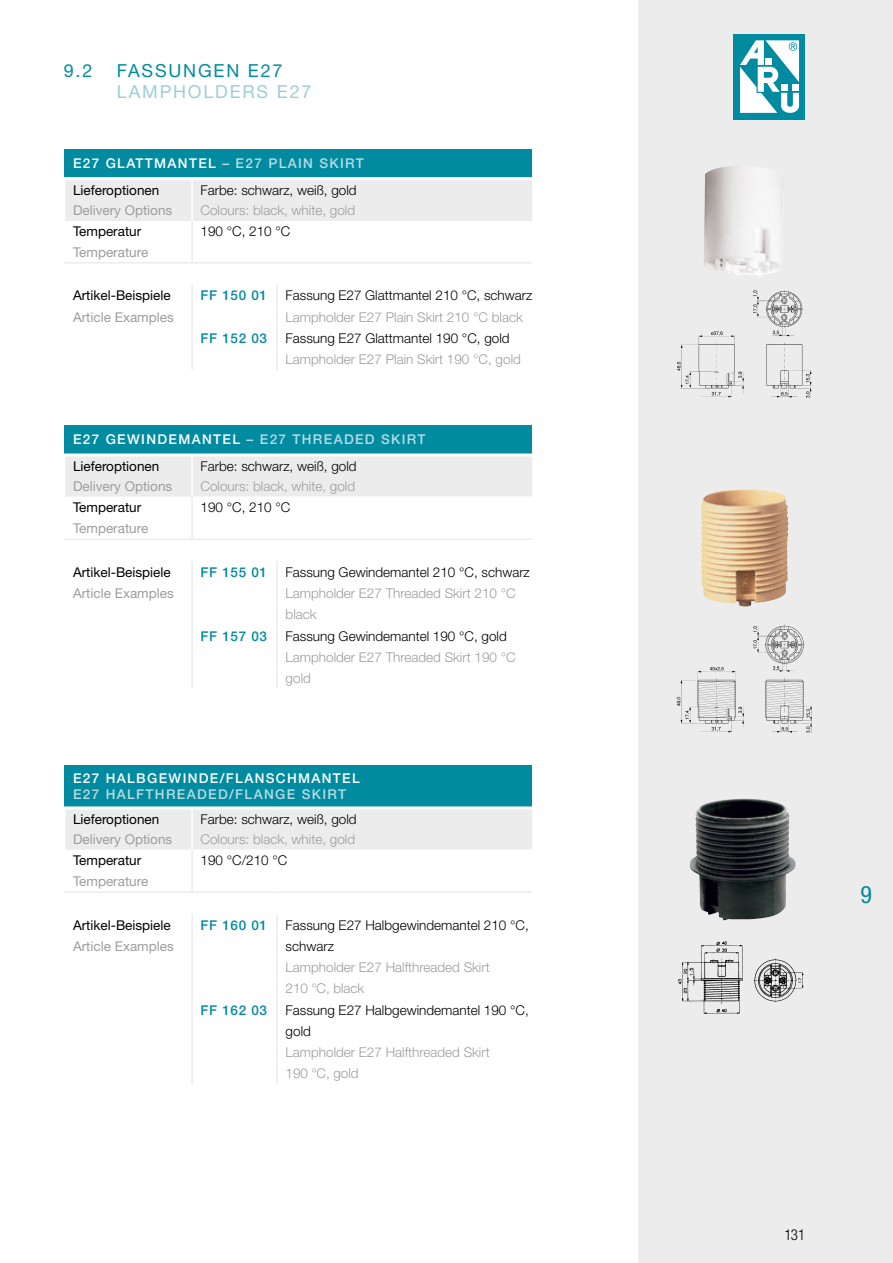
<style>
.page{position:relative;width:893px;height:1263px;background:#fff}
.page>*{position:absolute;margin:0;border:0;box-sizing:border-box;transform-origin:0 0}
.t1{font:condensed 24px "Helvetica Neue LT Std";color:#008ba0}
.t2{font:18px "Helvetica Neue LT Std";letter-spacing:.1em;color:#008ba0}
.t3{font:18px "Helvetica Neue LT Std";letter-spacing:.1em;color:#9dcfd9}
.t4{font:300 condensed 15px "Helvetica Neue LT Std";color:#000}
.t5{font:300 13.5px/21px "Helvetica Neue LT Std";color:#000}
.t6{font:300 13.5px/21px "Helvetica Neue LT Std";color:#9c9d9d}
.t7{font:13.5px "Helvetica Neue LT Std";color:#9c9d9d}
.t8{font:13.5px "Helvetica Neue LT Std";color:#000}
.t9{font:500 13.5px/26.5px "Helvetica Neue LT Std";letter-spacing:.1em;color:#b8dbe3}
.t10{font:500 13.5px/27px "Helvetica Neue LT Std";letter-spacing:.1em;color:#fff}
.t11{font:500 13.5px "Helvetica Neue LT Std";letter-spacing:.05em;color:#008ba0}
.s1{color:#b8dbe3}
.s2{font-weight:400;color:#000}
.s3{color:#fff}
</style>
<div class="page">
<div style="left:638px;top:0;width:255px;height:1263px;background:#ececed"></div>
<div style="left:65px;top:149px;width:467px;height:30px;background:#008ba0"></div>
<div style="left:65px;top:180px;width:467px;height:41px;background:#ececed"></div>
<hr style="left:191px;top:180px;width:2px;height:20px;background:#fff">
<hr style="left:191px;top:200px;width:2px;height:21px;background:#fff">
<hr style="left:64px;top:177px;width:128px;height:3px;background:#fff">
<hr style="left:192px;top:177px;width:85px;height:3px;background:#fff">
<hr style="left:277px;top:177px;width:255px;height:3px;background:#fff">
<hr style="left:191px;top:221px;width:2px;height:20px;background:#ececed">
<hr style="left:191px;top:241px;width:2px;height:21px;background:#ececed">
<hr style="left:65px;top:262px;width:127px;height:2px;background:#ececed">
<hr style="left:192px;top:262px;width:85px;height:2px;background:#ececed">
<hr style="left:277px;top:262px;width:255px;height:2px;background:#ececed">
<hr style="left:191px;top:285px;width:2px;height:21px;background:#ececed">
<hr style="left:276px;top:285px;width:2px;height:21px;background:#ececed">
<hr style="left:191px;top:306px;width:2px;height:21px;background:#ececed">
<hr style="left:276px;top:306px;width:2px;height:21px;background:#ececed">
<hr style="left:191px;top:327px;width:2px;height:22px;background:#ececed">
<hr style="left:276px;top:327px;width:2px;height:22px;background:#ececed">
<hr style="left:191px;top:349px;width:2px;height:21px;background:#ececed">
<hr style="left:276px;top:349px;width:2px;height:21px;background:#ececed">
<div style="left:65px;top:425px;width:467px;height:30px;background:#008ba0"></div>
<div style="left:65px;top:456px;width:467px;height:41px;background:#ececed"></div>
<hr style="left:191px;top:475px;width:2px;height:22px;background:#fff">
<hr style="left:64px;top:453px;width:128px;height:3px;background:#fff">
<hr style="left:192px;top:453px;width:85px;height:3px;background:#fff">
<hr style="left:277px;top:453px;width:255px;height:3px;background:#fff">
<hr style="left:191px;top:497px;width:2px;height:21px;background:#ececed">
<hr style="left:191px;top:518px;width:2px;height:20px;background:#ececed">
<hr style="left:65px;top:538px;width:127px;height:2px;background:#ececed">
<hr style="left:192px;top:538px;width:85px;height:2px;background:#ececed">
<hr style="left:277px;top:538px;width:255px;height:2px;background:#ececed">
<hr style="left:191px;top:561px;width:2px;height:22px;background:#ececed">
<hr style="left:276px;top:561px;width:2px;height:22px;background:#ececed">
<hr style="left:191px;top:583px;width:2px;height:21px;background:#ececed">
<hr style="left:276px;top:583px;width:2px;height:21px;background:#ececed">
<hr style="left:191px;top:604px;width:2px;height:21px;background:#ececed">
<hr style="left:276px;top:604px;width:2px;height:21px;background:#ececed">
<hr style="left:191px;top:625px;width:2px;height:21px;background:#ececed">
<hr style="left:276px;top:625px;width:2px;height:21px;background:#ececed">
<hr style="left:191px;top:646px;width:2px;height:22px;background:#ececed">
<hr style="left:276px;top:646px;width:2px;height:22px;background:#ececed">
<hr style="left:191px;top:668px;width:2px;height:21px;background:#ececed">
<hr style="left:276px;top:668px;width:2px;height:21px;background:#ececed">
<div style="left:65px;top:765px;width:467px;height:43px;background:#008ba0"></div>
<div style="left:65px;top:809px;width:467px;height:41px;background:#ececed"></div>
<hr style="left:191px;top:828px;width:2px;height:22px;background:#fff">
<hr style="left:64px;top:806px;width:128px;height:3px;background:#fff">
<hr style="left:192px;top:806px;width:85px;height:3px;background:#fff">
<hr style="left:277px;top:806px;width:255px;height:3px;background:#fff">
<hr style="left:191px;top:850px;width:2px;height:21px;background:#ececed">
<hr style="left:191px;top:871px;width:2px;height:20px;background:#ececed">
<hr style="left:65px;top:891px;width:127px;height:2px;background:#ececed">
<hr style="left:192px;top:891px;width:85px;height:2px;background:#ececed">
<hr style="left:277px;top:891px;width:255px;height:2px;background:#ececed">
<hr style="left:191px;top:914px;width:2px;height:21px;background:#ececed">
<hr style="left:276px;top:914px;width:2px;height:21px;background:#ececed">
<hr style="left:191px;top:935px;width:2px;height:22px;background:#ececed">
<hr style="left:276px;top:935px;width:2px;height:22px;background:#ececed">
<hr style="left:191px;top:957px;width:2px;height:21px;background:#ececed">
<hr style="left:276px;top:957px;width:2px;height:21px;background:#ececed">
<hr style="left:191px;top:978px;width:2px;height:21px;background:#ececed">
<hr style="left:276px;top:978px;width:2px;height:21px;background:#ececed">
<hr style="left:191px;top:999px;width:2px;height:21px;background:#ececed">
<hr style="left:276px;top:999px;width:2px;height:21px;background:#ececed">
<hr style="left:191px;top:1020px;width:2px;height:22px;background:#ececed">
<hr style="left:276px;top:1020px;width:2px;height:22px;background:#ececed">
<hr style="left:191px;top:1042px;width:2px;height:21px;background:#ececed">
<hr style="left:276px;top:1042px;width:2px;height:21px;background:#ececed">
<hr style="left:191px;top:1063px;width:2px;height:21px;background:#ececed">
<hr style="left:276px;top:1063px;width:2px;height:21px;background:#ececed">
<img style="left:704px;top:166px;width:75px;height:111px">
<img style="left:690px;top:799px;width:106px;height:122px">
<img style="left:701px;top:489px;width:87px;height:118px">
<img style="left:677px;top:291px;width:135px;height:107px">
<img style="left:677px;top:624px;width:134px;height:109px">
<img style="left:678px;top:941px;width:126px;height:73px">
<div style="left:733px;top:34px;width:72px;height:85px;background:#008ba0"></div>
<svg style="left:740px;top:40px;width:59px;height:73px"></svg>
<h2 class="t2" style="left:64px;top:59px;width:30px">9.2</h2>
<h2 class="t2" style="left:117px;top:59px;width:167px">FASSUNGEN E27</h2>
<h2 class="t3" style="left:117px;top:81px;width:196px">LAMPHOLDERS E27</h2>
<p class="t10" style="left:73px;top:149px;width:292px">E27 GLATTMANTEL <span class="s1">– E27 PLAIN SKIRT<br></span><span class="s2">Lieferoptionen</span></p>
<p class="t5" style="left:201px;top:179px;width:158px">Farbe: schwarz, weiß, gold</p>
<p class="t7" style="left:73px;top:202px;width:101px">Delivery Options</p>
<p class="t6" style="left:201px;top:200px;width:156px">Colours: black, white, gold</p>
<p class="t8" style="left:73px;top:223px;width:70px">Temperatur</p>
<p class="t5" style="left:201px;top:221px;width:91px">190 °C, 210 °C</p>
<p class="t7" style="left:73px;top:244px;width:77px">Temperature</p>
<p class="t8" style="left:73px;top:287px;width:99px">Artikel-Beispiele</p>
<p class="t11" style="left:201px;top:287px;width:68px">FF 150 01</p>
<p class="t5" style="left:286px;top:285px;width:248px">Fassung E27 Glattmantel 210 °C, schwarz</p>
<p class="t7" style="left:73px;top:309px;width:102px">Article Examples</p>
<p class="t6" style="left:286px;top:306px;width:239px">Lampholder E27 Plain Skirt 210 °C black</p>
<p class="t11" style="left:201px;top:330px;width:68px">FF 152 03</p>
<p class="t5" style="left:286px;top:327px;width:225px">Fassung E27 Glattmantel 190 °C, gold</p>
<p class="t6" style="left:286px;top:349px;width:237px">Lampholder E27 Plain Skirt 190 °C, gold</p>
<p class="t9" style="left:73px;top:426px;width:354px"><span class="s3">E27 GEWINDEMANTEL</span> – E27 THREADED SKIRT<br><span class="s2">Lieferoptionen</span></p>
<p class="t5" style="left:201px;top:455px;width:158px">Farbe: schwarz, weiß, gold</p>
<p class="t7" style="left:73px;top:478px;width:101px">Delivery Options</p>
<p class="t6" style="left:201px;top:475px;width:156px">Colours: black, white, gold</p>
<p class="t8" style="left:73px;top:499px;width:70px">Temperatur</p>
<p class="t5" style="left:201px;top:496px;width:91px">190 °C, 210 °C</p>
<p class="t7" style="left:73px;top:520px;width:77px">Temperature</p>
<p class="t8" style="left:73px;top:564px;width:99px">Artikel-Beispiele</p>
<p class="t11" style="left:201px;top:564px;width:68px">FF 155 01</p>
<p class="t5" style="left:286px;top:561px;width:246px">Fassung Gewindemantel 210 °C, schwarz</p>
<p class="t7" style="left:73px;top:585px;width:102px">Article Examples</p>
<p class="t6" style="left:286px;top:583px;width:231px">Lampholder E27 Threaded Skirt 210 °C black</p>
<p class="t11" style="left:201px;top:628px;width:68px">FF 157 03</p>
<p class="t5" style="left:286px;top:625px;width:223px">Fassung Gewindemantel 190 °C, gold</p>
<p class="t6" style="left:286px;top:646px;width:231px">Lampholder E27 Threaded Skirt 190 °C gold</p>
<p class="t10" style="left:73px;top:764px;width:288px">E27 HALBGEWINDE/FLANSCHMANTEL</p>
<p class="t9" style="left:73px;top:781px;width:275px">E27 HALFTHREADED/FLANGE SKIRT</p>
<p class="t8" style="left:73px;top:811px;width:88px">Lieferoptionen</p>
<p class="t5" style="left:201px;top:808px;width:158px">Farbe: schwarz, weiß, gold</p>
<p class="t7" style="left:73px;top:831px;width:101px">Delivery Options</p>
<p class="t6" style="left:201px;top:828px;width:156px">Colours: black, white, gold</p>
<p class="t8" style="left:73px;top:852px;width:70px">Temperatur</p>
<p class="t5" style="left:201px;top:849px;width:88px">190 °C/210 °C</p>
<p class="t7" style="left:73px;top:873px;width:77px">Temperature</p>
<p class="t8" style="left:73px;top:917px;width:99px">Artikel-Beispiele</p>
<p class="t11" style="left:201px;top:917px;width:68px">FF 160 01</p>
<p class="t5" style="left:286px;top:914px;width:245px">Fassung E27 Halbgewindemantel 210 °C,</p>
<p class="t7" style="left:73px;top:938px;width:102px">Article Examples</p>
<p class="t5" style="left:286px;top:935px;width:50px">schwarz</p>
<p class="t6" style="left:286px;top:957px;width:206px">Lampholder E27 Halfthreaded Skirt<br>210 °C, black</p>
<p class="t11" style="left:201px;top:1002px;width:68px">FF 162 03</p>
<p class="t5" style="left:286px;top:999px;width:245px">Fassung E27 Halbgewindemantel 190 °C, gold</p>
<p class="t6" style="left:286px;top:1042px;width:206px">Lampholder E27 Halfthreaded Skirt<br>190 °C, gold</p>
<h1 class="t1" style="left:861px;top:881px;width:13px">9</h1>
<p class="t4" style="left:784px;top:1226px;width:22px">131</p>
</div>
